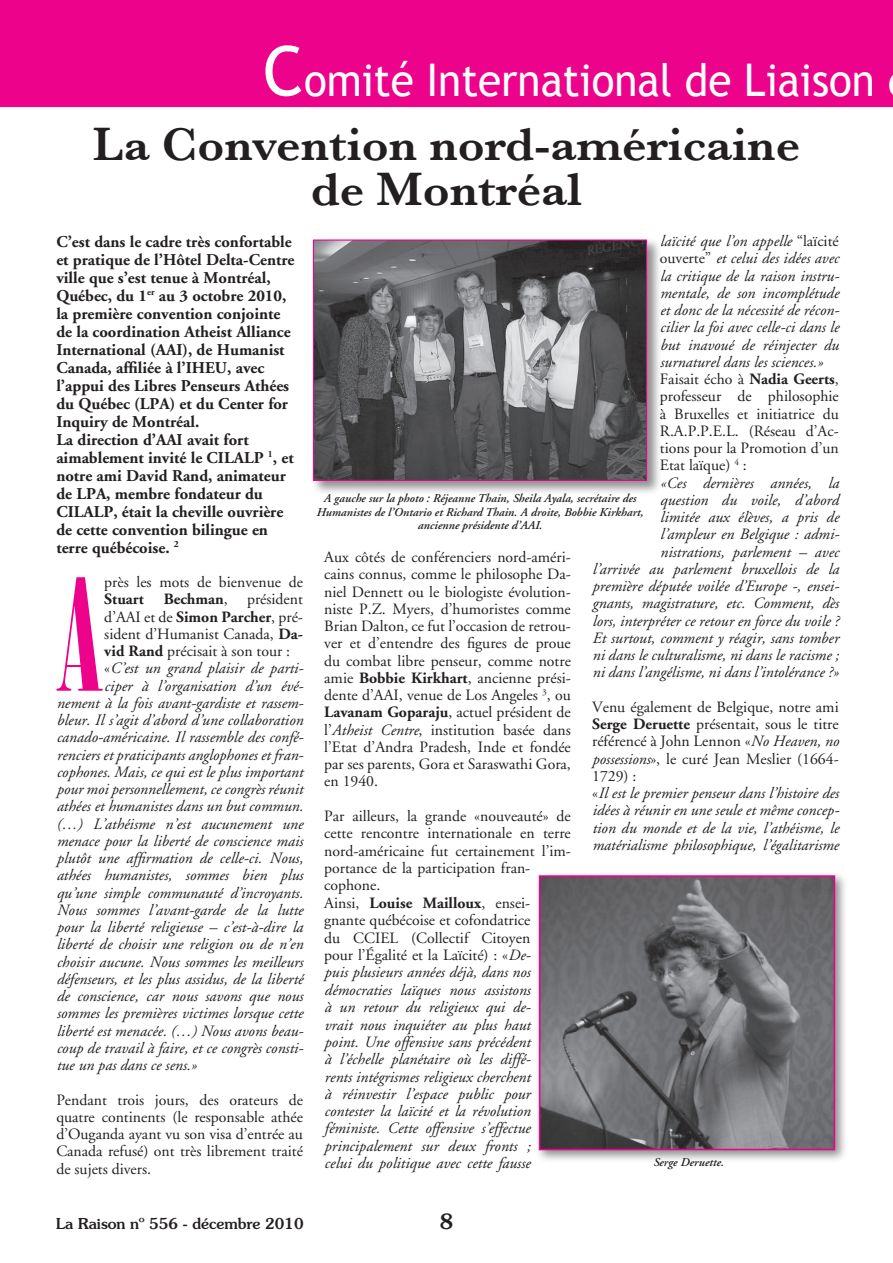
<style>
.page{position:relative;width:893px;height:1263px;background:#fff}
.page>*{position:absolute;margin:0;border:0;box-sizing:border-box;transform-origin:0 0}
.t1{font:156.75px "Onyx";color:#ed028c}
.t2{font:600 48px/45px "Baskerville";color:#231f20;text-align:center}
.t3{font:45px "Trebuchet MS";color:#fff;scale:.94 1}
.t4{font:500 21px "Souvenir";color:#231f20}
.t5{font:700 16.5px/18px "Adobe Garamond";color:#231f20}
.t6{font:italic 15.75px/17.4px "Adobe Garamond";color:#231f20}
.t7{font:15.75px/17.2px "Adobe Garamond";color:#231f20;text-align:justify}
.t8{font:700 15.75px "Adobe Garamond";color:#231f20}
.t9{font:500 15px "Souvenir";color:#231f20}
.t10{font:italic 600 12px/13.5px "Adobe Garamond";color:#231f20;text-align:center}
.s1{font-size:69px}
.s2{font-weight:700}
.s3{font-style:normal}
.s4{font-weight:700;font-style:normal}
.s5{font-style:italic}
</style>
<div class="page">
<div style="left:0;top:0;width:893px;height:107px;background:#ed028c"></div>
<div style="left:534px;top:871px;width:313px;height:292px;background:#231f20;opacity:.5"></div>
<img style="left:542px;top:878px;width:290px;height:269px">
<div style="left:539px;top:875px;width:296px;height:275px;border:2px solid #ed028c"></div>
<div style="left:310px;top:237px;width:351px;height:258px;background:#231f20;opacity:.5"></div>
<img style="left:315px;top:241px;width:330px;height:238px">
<div style="left:313px;top:239px;width:334px;height:242px;border:1px solid #ed028c"></div>
<h3 class="t3" style="left:263px;top:53px;width:653px"><span class="s1">C</span>omité International de Liaison</h3>
<h2 class="t2" style="left:93px;top:121px;width:709px">La Convention nord-américaine de Montréal</h2>
<p class="t5" style="left:56px;top:233px;width:240px">C’est dans le cadre très confortable et pratique de l’Hôtel Delta-Centre ville que s’est tenue à Montréal,<br>Québec, du 1<sup>er</sup> au 3 octobre 2010, la première convention conjointe de la coordination Atheist Alliance<br>International (AAI), de Humanist<br>Canada, affiliée à l’IHEU, avec l’appui des Libres Penseurs Athées du Québec (LPA) et du Center for<br>Inquiry de Montréal.<br>La direction d’AAI avait fort aimablement invité le CILALP <sup>1</sup>, et notre ami David Rand, animateur de LPA, membre fondateur du<br>CILALP, était la cheville ouvrière de cette convention bilingue en terre québécoise. <sup>2</sup></p>
<h1 class="t1" style="left:56px;top:545px;width:49px">A</h1>
<p class="t7" style="left:104px;top:574px;width:200px">près les mots de bienvenue de</p>
<p class="t8" style="left:104px;top:591px;width:41px">Stuart</p>
<p class="t7" style="left:164px;top:591px;width:141px"><span class="s2">Bechman</span>, président</p>
<p class="t7" style="left:104px;top:608px;width:200px">d’AAI et de <span class="s2">Simon Parcher</span>, pré-</p>
<p class="t7" style="left:104px;top:626px;width:200px">sident d’Humanist Canada, <span class="s2">Da-</span></p>
<p class="t7" style="left:104px;top:643px;width:187px"><span class="s2">vid Rand</span> précisait à son tour :</p>
<p class="t6" style="left:104px;top:660px;width:201px"><span class="s3">«</span>C’est un grand plaisir de parti-</p>
<p class="t6" style="left:104px;top:677px;width:201px">ciper à l’organisation d’un évé-</p>
<p class="t6" style="left:56px;top:695px;width:249px">nement à la fois avant-gardiste et rassem-</p>
<p class="t6" style="left:56px;top:712px;width:248px">bleur. Il s’agit d’abord d’une collaboration</p>
<p class="t6" style="left:56px;top:729px;width:249px">canado-américaine. Il rassemble des confé-</p>
<p class="t6" style="left:56px;top:746px;width:249px">renciers et praticipants anglophones et fran-</p>
<p class="t6" style="left:56px;top:764px;width:248px">cophones. Mais, ce qui est le plus important</p>
<p class="t6" style="left:56px;top:781px;width:248px">pour moi personnellement, ce congrès réunit</p>
<p class="t6" style="left:56px;top:798px;width:248px">athées et humanistes dans un but commun.</p>
<p class="t6" style="left:56px;top:815px;width:248px">(…) L’athéisme n’est aucunement une</p>
<p class="t6" style="left:56px;top:833px;width:248px">menace pour la liberté de conscience mais</p>
<p class="t6" style="left:56px;top:850px;width:248px">plutôt une affirmation de celle-ci. Nous,</p>
<p class="t6" style="left:56px;top:867px;width:248px">athées humanistes, sommes bien plus</p>
<p class="t6" style="left:56px;top:884px;width:248px">qu’une simple communauté d’incroyants.</p>
<p class="t6" style="left:56px;top:902px;width:248px">Nous sommes l’avant-garde de la lutte</p>
<p class="t6" style="left:56px;top:919px;width:248px">pour la liberté religieuse – c’est-à-dire la</p>
<p class="t6" style="left:56px;top:936px;width:248px">liberté de choisir une religion ou de n’en</p>
<p class="t6" style="left:56px;top:953px;width:248px">choisir aucune. Nous sommes les meilleurs</p>
<p class="t6" style="left:56px;top:971px;width:248px">défenseurs, et les plus assidus, de la liberté</p>
<p class="t6" style="left:56px;top:988px;width:248px">de conscience, car nous savons que nous</p>
<p class="t6" style="left:56px;top:1005px;width:248px">sommes les premières victimes lorsque cette</p>
<p class="t6" style="left:56px;top:1022px;width:249px">liberté est menacée. (…) Nous avons beau-</p>
<p class="t6" style="left:56px;top:1040px;width:249px">coup de travail à faire, et ce congrès consti-</p>
<p class="t6" style="left:56px;top:1057px;width:142px">tue un pas dans ce sens.»</p>
<p class="t7" style="left:56px;top:1091px;width:248px">Pendant trois jours, des orateurs de quatre continents (le responsable athée d’Ouganda ayant vu son visa d’entrée au Canada refusé) ont très librement traité de sujets divers.</p>
<p class="t6" style="left:660px;top:233px;width:180px">laïcité que l’on appelle <span class="s3">“laïcité</span></p>
<p class="t6" style="left:660px;top:250px;width:180px"><span class="s3">ouverte”</span> et celui des idées avec</p>
<p class="t6" style="left:660px;top:267px;width:181px">la critique de la raison instru-</p>
<p class="t6" style="left:660px;top:285px;width:180px">mentale, de son incomplétude</p>
<p class="t6" style="left:660px;top:302px;width:181px">et donc de la nécessité de récon-</p>
<p class="t6" style="left:660px;top:319px;width:180px">cilier la foi avec celle-ci dans le</p>
<p class="t6" style="left:660px;top:336px;width:180px">but inavoué de réinjecter du</p>
<p class="t6" style="left:660px;top:354px;width:165px">surnaturel dans les sciences.»</p>
<p class="t7" style="left:660px;top:371px;width:180px">Faisait écho à <span class="s2">Nadia Geerts</span>,</p>
<p class="t7" style="left:660px;top:388px;width:180px">professeur de philosophie</p>
<p class="t7" style="left:660px;top:405px;width:180px">à Bruxelles et initiatrice du</p>
<p class="t7" style="left:660px;top:423px;width:180px">R.A.P.P.E.L. (Réseau d’Ac-</p>
<p class="t7" style="left:660px;top:440px;width:180px">tions pour la Promotion d’un</p>
<p class="t7" style="left:660px;top:457px;width:89px">Etat laïque) <sup>4</sup> :</p>
<p class="t6" style="left:660px;top:474px;width:180px">«Ces dernières années, la</p>
<p class="t6" style="left:660px;top:492px;width:180px">question du voile, d’abord</p>
<p class="t6" style="left:660px;top:509px;width:180px">limitée aux élèves, a pris de</p>
<p class="t6" style="left:660px;top:526px;width:181px">l’ampleur en Belgique : admi-</p>
<p class="t6" style="left:660px;top:543px;width:180px">nistrations, parlement – avec</p>
<p class="t6" style="left:592px;top:561px;width:248px">l’arrivée au parlement bruxellois de la</p>
<p class="t6" style="left:592px;top:578px;width:249px">première députée voilée d’Europe -, ensei-</p>
<p class="t6" style="left:592px;top:595px;width:248px">gnants, magistrature, etc. Comment, dès</p>
<p class="t6" style="left:592px;top:612px;width:248px">lors, interpréter ce retour en force du voile ?</p>
<p class="t6" style="left:592px;top:630px;width:248px">Et surtout, comment y réagir, sans tomber</p>
<p class="t6" style="left:592px;top:647px;width:248px">ni dans le culturalisme, ni dans le racisme ;</p>
<p class="t6" style="left:592px;top:664px;width:248px">ni dans l’angélisme, ni dans l’intolérance ?»</p>
<p class="t6" style="left:592px;top:699px;width:249px"><span class="s3">Venu également de Belgique, notre ami </span><span class="s4">Serge Deruette</span> <span class="s3">présentait, sous le titre référencé à John Lennon «</span>No Heaven, no possessions<span class="s3">», le curé Jean Meslier (1664- 1729) :<br>«</span>Il est le premier penseur dans l’histoire des idées à réunir en une seule et même concep&shy;tion du monde et de la vie, l’athéisme, le matérialisme philosophique, l’égalitarisme</p>
<p class="t10" style="left:316px;top:492px;width:328px">A gauche sur la photo : Réjeanne Thain, Sheila Ayala, secrétaire des<br>Humanistes de l’Ontario et Richard Thain. A droite, Bobbie Kirkhart, ancienne présidente d’AAI.</p>
<p class="t7" style="left:324px;top:549px;width:248px">Aux côtés de conférenciers nord-améri&shy;cains connus, comme le philosophe Da&shy;niel Dennett ou le biologiste évolution&shy;niste P.Z. Myers, d’humoristes comme Brian Dalton, ce fut l’occasion de retrou&shy;ver et d’entendre des figures de proue du combat libre penseur, comme notre amie <span class="s2">Bobbie Kirkhart</span>, ancienne prési&shy;dente d’AAI, venue de Los Angeles <sup>3</sup>, ou <span class="s2">Lavanam Goparaju</span>, actuel président de l’<span class="s5">Atheist Centre</span>, institution basée dans l’Etat d’Andra Pradesh, Inde et fondée par ses parents, Gora et Saraswathi Gora, en 1940.</p>
<p class="t6" style="left:324px;top:808px;width:248px"><span class="s3">Par ailleurs, la grande «nouveauté» de cette rencontre internationale en terre nord-américaine fut certainement l’im&shy;portance de la participation fran&shy;cophone.<br>Ainsi,</span> <span class="s4">Louise Mailloux</span><span class="s3">, ensei&shy;gnante québécoise et cofondatrice<br>du CCIEL (Collectif Citoyen<br>pour l’Égalité et la Laïcité) : «</span>De-<br>puis plusieurs années déjà, dans nos démocraties laïques nous assistons<br>à un retour du religieux qui de-<br>vrait nous inquiéter au plus haut<br>point. Une offensive sans précédent<br>à l’échelle planétaire où les diffé-<br>rents intégrismes religieux cherchent<br>à réinvestir l’espace public pour contester la laïcité et la révolution féministe. Cette offensive s’effectue principalement sur deux fronts ;<br>celui du politique avec cette fausse</p>
<p class="t10" style="left:653px;top:1156px;width:72px">Serge Deruette.</p>
<p class="t9" style="left:56px;top:1214px;width:249px">La Raison nº 556 - décembre 2010</p>
<h3 class="t4" style="left:440px;top:1209px;width:15px">8</h3>
</div>
